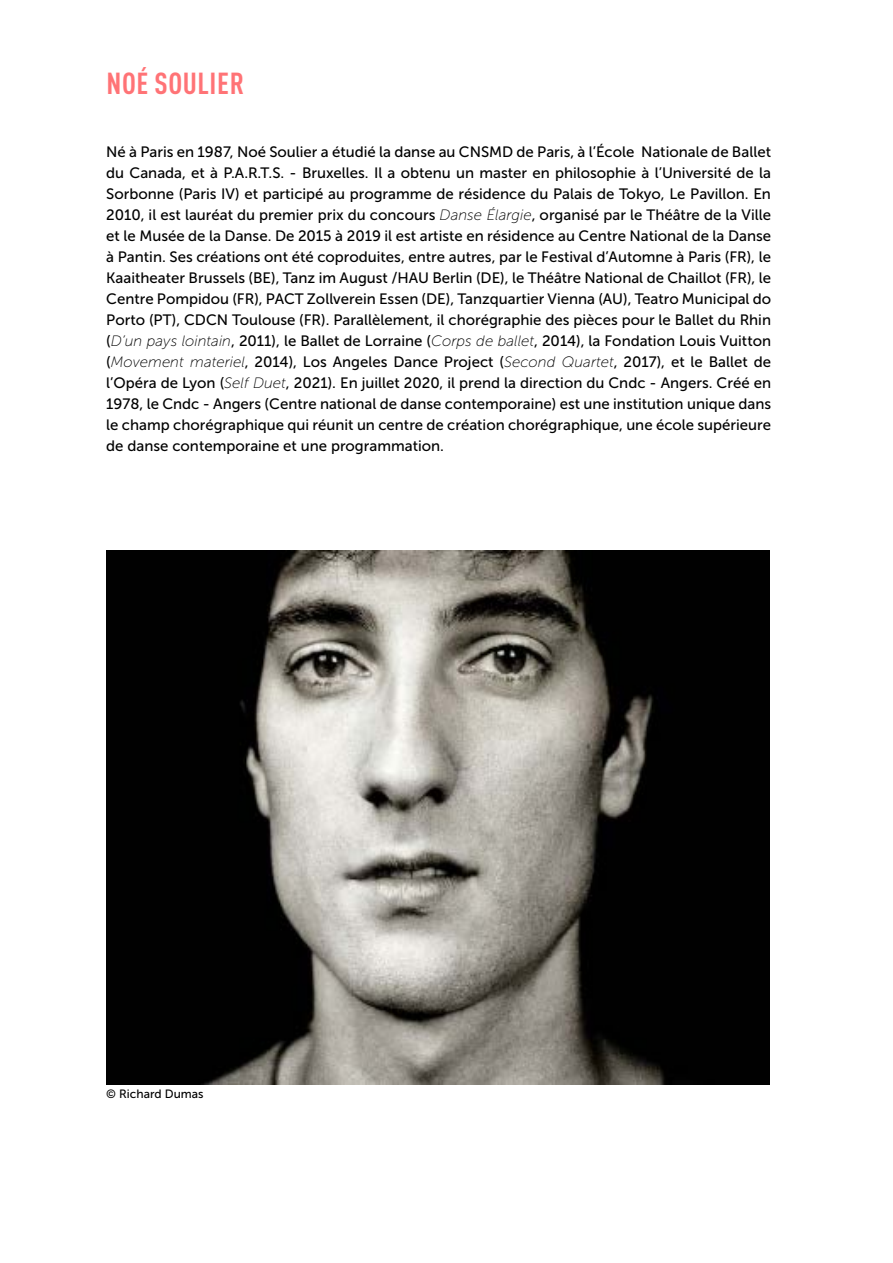
<style>
.page{position:relative;width:893px;height:1263px;background:#fff}
.page>*{position:absolute;margin:0;border:0;box-sizing:border-box;transform-origin:0 0}
.t1{font:700 condensed 30px "DIN Pro";letter-spacing:.02em;color:#ff7376}
.t2{font:15px/21px "Museo Sans 500";color:#000;text-align:justify}
.t3{font:12px "Museo Sans 500";color:#000}
.s1{font-family:"Museo Sans 100";font-style:italic}
</style>
<div class="page">
<img style="left:106px;top:551px;width:664px;height:533px">
<h1 class="t1" style="left:107px;top:60px;width:139px">NOÉ SOULIER</h1>
<p class="t2" style="left:106px;top:141px;width:666px">Né à Paris en 1987, Noé Soulier a étudié la danse au CNSMD de Paris, à l’École Nationale de Ballet du Canada, et à P.A.R.T.S. - Bruxelles. Il a obtenu un master en philosophie à l’Université de la Sorbonne (Paris IV) et participé au programme de résidence du Palais de Tokyo, Le Pavillon. En 2010, il est lauréat du premier prix du concours <span class="s1">Danse Élargie</span>, organisé par le Théâtre de la Ville et le Musée de la Danse. De 2015 à 2019 il est artiste en résidence au Centre National de la Danse à Pantin. Ses créations ont été coproduites, entre autres, par le Festival d’Automne à Paris (FR), le Kaaitheater Brussels (BE), Tanz im August /HAU Berlin (DE), le Théâtre National de Chaillot (FR), le Centre Pompidou (FR), PACT Zollverein Essen (DE), Tanzquartier Vienna (AU), Teatro Municipal do Porto (PT), CDCN Toulouse (FR). Parallèlement, il chorégraphie des pièces pour le Ballet du Rhin (<span class="s1">D’un pays lointain</span>, 2011), le Ballet de Lorraine (<span class="s1">Corps de ballet</span>, 2014), la Fondation Louis Vuitton (<span class="s1">Movement materiel</span>, 2014), Los Angeles Dance Project (<span class="s1">Second Quartet</span>, 2017), et le Ballet de l’Opéra de Lyon (<span class="s1">Self Duet</span>, 2021). En juillet 2020, il prend la direction du Cndc - Angers. Créé en 1978, le Cndc - Angers (Centre national de danse contemporaine) est une institution unique dans le champ chorégraphique qui réunit un centre de création chorégraphique, une école supérieure de danse contemporaine et une programmation.</p>
<p class="t3" style="left:106px;top:1087px;width:99px">© Richard Dumas</p>
</div>
